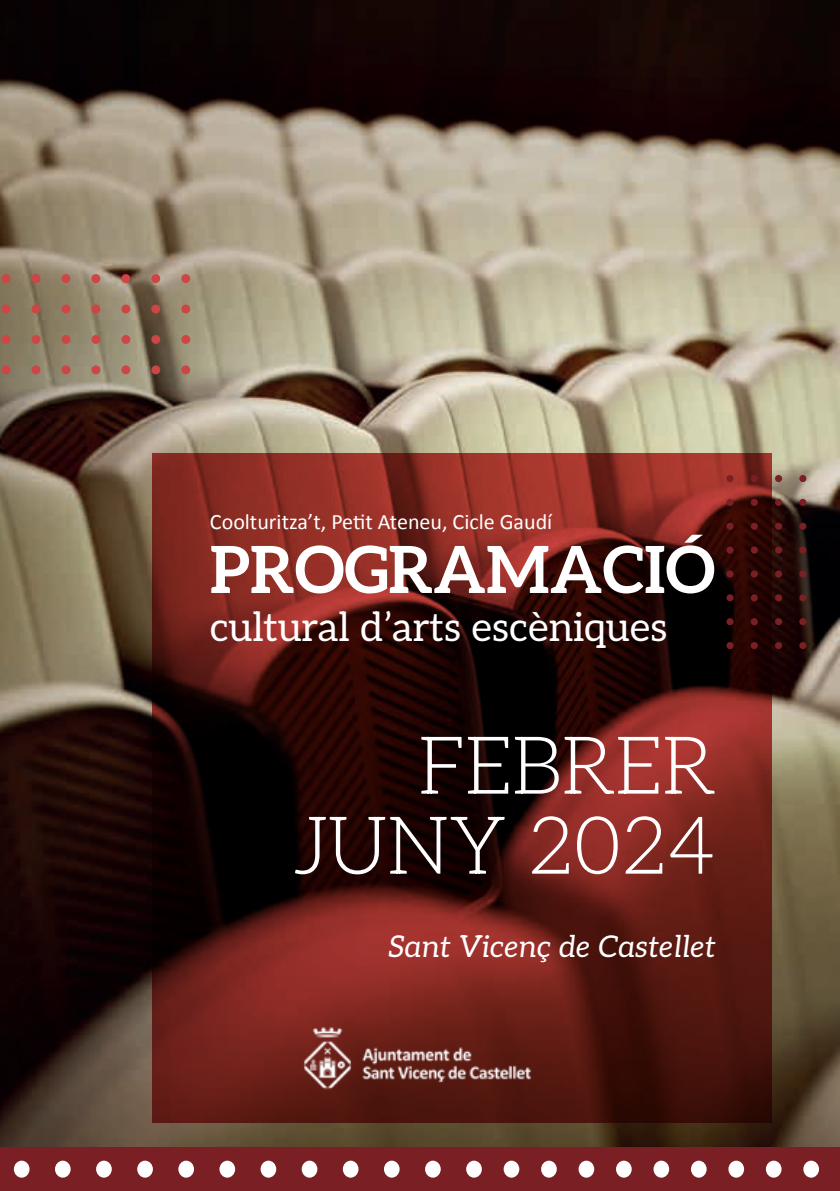
<style>
.page{position:relative;width:840px;height:1191px;background:#fff}
.page>*{position:absolute;margin:0;border:0;box-sizing:border-box;transform-origin:0 0}
.t1{font:300 80px/80px "Aleo";color:#fff;text-align:right}
.t2{font:700 65px "Aleo";color:#fff}
.t3{font:40px "Aleo";color:#fff}
.t4{font:italic 30px "Aleo";color:#fff}
.t5{font:22px "Calibri";color:#fff}
</style>
<div class="page">
<img style="left:0;top:0;width:839px;height:1147px">
<svg style="left:152px;top:454px;width:619px;height:669px;background:#541813"></svg>
<div style="left:0;top:1147px;width:839px;height:44px;background:#7a2025"></div>
<div style="left:466px;top:1160px;width:15px;height:17px;background:#fff;border-radius:50%"></div>
<div style="left:425px;top:1160px;width:15px;height:17px;background:#fff;border-radius:50%"></div>
<div style="left:384px;top:1160px;width:15px;height:17px;background:#fff;border-radius:50%"></div>
<div style="left:342px;top:1160px;width:16px;height:17px;background:#fff;border-radius:50%"></div>
<div style="left:301px;top:1160px;width:16px;height:17px;background:#fff;border-radius:50%"></div>
<div style="left:260px;top:1160px;width:16px;height:17px;background:#fff;border-radius:50%"></div>
<div style="left:219px;top:1160px;width:16px;height:17px;background:#fff;border-radius:50%"></div>
<div style="left:178px;top:1160px;width:16px;height:17px;background:#fff;border-radius:50%"></div>
<div style="left:137px;top:1160px;width:16px;height:17px;background:#fff;border-radius:50%"></div>
<div style="left:96px;top:1160px;width:16px;height:17px;background:#fff;border-radius:50%"></div>
<div style="left:55px;top:1160px;width:16px;height:17px;background:#fff;border-radius:50%"></div>
<div style="left:14px;top:1160px;width:16px;height:17px;background:#fff;border-radius:50%"></div>
<div style="left:503px;top:1160px;width:16px;height:17px;background:#fff;border-radius:50%"></div>
<div style="left:541px;top:1160px;width:15px;height:17px;background:#fff;border-radius:50%"></div>
<div style="left:578px;top:1160px;width:16px;height:17px;background:#fff;border-radius:50%"></div>
<div style="left:615px;top:1160px;width:16px;height:17px;background:#fff;border-radius:50%"></div>
<div style="left:653px;top:1160px;width:15px;height:17px;background:#fff;border-radius:50%"></div>
<div style="left:690px;top:1160px;width:16px;height:17px;background:#fff;border-radius:50%"></div>
<div style="left:728px;top:1160px;width:15px;height:17px;background:#fff;border-radius:50%"></div>
<div style="left:765px;top:1160px;width:16px;height:17px;background:#fff;border-radius:50%"></div>
<div style="left:802px;top:1160px;width:16px;height:17px;background:#fff;border-radius:50%"></div>
<img style="left:300px;top:1023px;width:234px;height:68px">
<div style="left:2px;top:274px;width:8px;height:9px;background:#cd4545;border-radius:50%"></div>
<div style="left:31px;top:274px;width:9px;height:9px;background:#cd4545;border-radius:50%"></div>
<div style="left:61px;top:274px;width:9px;height:9px;background:#cd4545;border-radius:50%"></div>
<div style="left:91px;top:274px;width:9px;height:9px;background:#cd4545;border-radius:50%"></div>
<div style="left:121px;top:274px;width:9px;height:9px;background:#cd4545;border-radius:50%"></div>
<div style="left:151px;top:274px;width:9px;height:9px;background:#cd4545;border-radius:50%"></div>
<div style="left:181px;top:274px;width:9px;height:9px;background:#cd4545;border-radius:50%"></div>
<div style="left:2px;top:304px;width:8px;height:9px;background:#cd4545;border-radius:50%"></div>
<div style="left:31px;top:304px;width:9px;height:9px;background:#cd4545;border-radius:50%"></div>
<div style="left:61px;top:304px;width:9px;height:9px;background:#cd4545;border-radius:50%"></div>
<div style="left:91px;top:304px;width:9px;height:9px;background:#cd4545;border-radius:50%"></div>
<div style="left:121px;top:304px;width:9px;height:9px;background:#cd4545;border-radius:50%"></div>
<div style="left:151px;top:304px;width:9px;height:9px;background:#cd4545;border-radius:50%"></div>
<div style="left:181px;top:304px;width:9px;height:9px;background:#cd4545;border-radius:50%"></div>
<div style="left:2px;top:335px;width:8px;height:9px;background:#cd4545;border-radius:50%"></div>
<div style="left:31px;top:335px;width:9px;height:9px;background:#cd4545;border-radius:50%"></div>
<div style="left:61px;top:335px;width:9px;height:9px;background:#cd4545;border-radius:50%"></div>
<div style="left:91px;top:335px;width:9px;height:9px;background:#cd4545;border-radius:50%"></div>
<div style="left:121px;top:335px;width:9px;height:9px;background:#cd4545;border-radius:50%"></div>
<div style="left:151px;top:335px;width:9px;height:9px;background:#cd4545;border-radius:50%"></div>
<div style="left:181px;top:335px;width:9px;height:9px;background:#cd4545;border-radius:50%"></div>
<div style="left:2px;top:365px;width:8px;height:9px;background:#cd4545;border-radius:50%"></div>
<div style="left:31px;top:365px;width:9px;height:9px;background:#cd4545;border-radius:50%"></div>
<div style="left:61px;top:365px;width:9px;height:9px;background:#cd4545;border-radius:50%"></div>
<div style="left:91px;top:365px;width:9px;height:9px;background:#cd4545;border-radius:50%"></div>
<div style="left:121px;top:365px;width:9px;height:9px;background:#cd4545;border-radius:50%"></div>
<div style="left:151px;top:365px;width:9px;height:9px;background:#cd4545;border-radius:50%"></div>
<div style="left:181px;top:365px;width:9px;height:9px;background:#cd4545;border-radius:50%"></div>
<svg style="left:798px;top:475px;width:8px;height:7px"></svg>
<svg style="left:798px;top:499px;width:8px;height:7px"></svg>
<svg style="left:798px;top:523px;width:8px;height:7px"></svg>
<svg style="left:798px;top:546px;width:8px;height:7px"></svg>
<svg style="left:798px;top:570px;width:8px;height:7px"></svg>
<svg style="left:798px;top:594px;width:8px;height:7px"></svg>
<svg style="left:798px;top:618px;width:8px;height:7px"></svg>
<svg style="left:798px;top:642px;width:8px;height:7px"></svg>
<svg style="left:774px;top:475px;width:7px;height:7px"></svg>
<svg style="left:774px;top:499px;width:7px;height:7px"></svg>
<div style="left:774px;top:523px;width:7px;height:7px;background:#7a2025;border-radius:50%"></div>
<svg style="left:774px;top:546px;width:7px;height:7px"></svg>
<svg style="left:774px;top:570px;width:7px;height:7px"></svg>
<div style="left:774px;top:594px;width:7px;height:7px;background:#7a2025;border-radius:50%"></div>
<svg style="left:774px;top:618px;width:7px;height:7px"></svg>
<svg style="left:774px;top:642px;width:7px;height:7px"></svg>
<div style="left:750px;top:475px;width:7px;height:7px;background:#7a2025;border-radius:50%"></div>
<div style="left:750px;top:499px;width:7px;height:7px;background:#7a2025;border-radius:50%"></div>
<div style="left:750px;top:523px;width:7px;height:7px;background:#7a2025;border-radius:50%"></div>
<div style="left:750px;top:546px;width:7px;height:7px;background:#7a2025;border-radius:50%"></div>
<div style="left:750px;top:570px;width:7px;height:7px;background:#7a2025;border-radius:50%"></div>
<div style="left:750px;top:594px;width:7px;height:7px;background:#7a2025;border-radius:50%"></div>
<div style="left:750px;top:618px;width:7px;height:7px;background:#7a2025;border-radius:50%"></div>
<div style="left:750px;top:642px;width:7px;height:7px;background:#7a2025;border-radius:50%"></div>
<div style="left:726px;top:475px;width:7px;height:7px;background:#7a2025;border-radius:50%"></div>
<div style="left:726px;top:499px;width:7px;height:7px;background:#7a2025;border-radius:50%"></div>
<div style="left:726px;top:523px;width:7px;height:7px;background:#7a2025;border-radius:50%"></div>
<div style="left:726px;top:546px;width:7px;height:7px;background:#7a2025;border-radius:50%"></div>
<div style="left:726px;top:570px;width:7px;height:7px;background:#7a2025;border-radius:50%"></div>
<div style="left:726px;top:594px;width:7px;height:7px;background:#7a2025;border-radius:50%"></div>
<div style="left:726px;top:618px;width:7px;height:7px;background:#7a2025;border-radius:50%"></div>
<div style="left:726px;top:642px;width:7px;height:7px;background:#7a2025;border-radius:50%"></div>
<p class="t5" style="left:210px;top:508px;width:343px">Coolturitza’t, Petit Ateneu, Cicle Gaudí</p>
<h2 class="t2" style="left:210px;top:529px;width:506px">PROGRAMACIÓ</h2>
<h3 class="t3" style="left:210px;top:595px;width:458px">cultural d’arts escèniques</h3>
<h1 class="t1" style="left:295px;top:721px;width:422px">FEBRER<br>JUNY 2024</h1>
<h3 class="t4" style="left:388px;top:923px;width:329px">Sant Vicenç de Castellet</h3>
</div>
